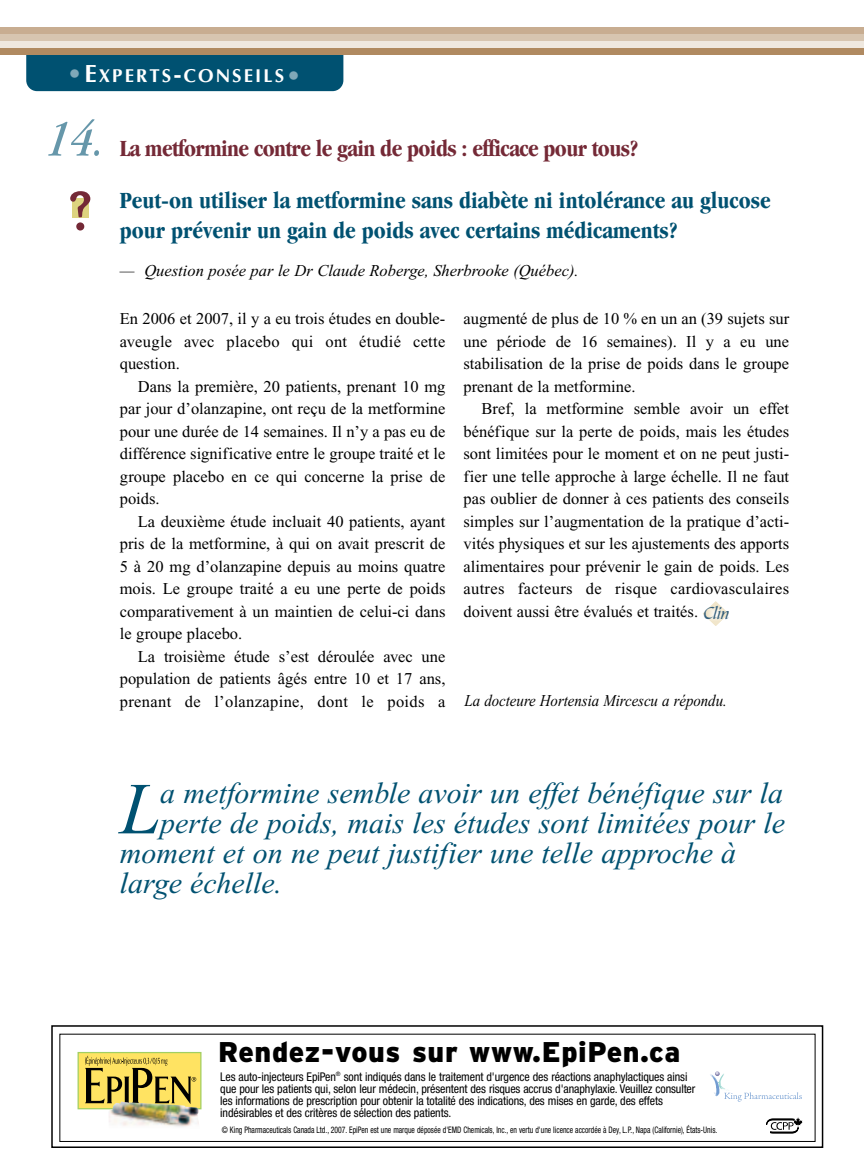
<style>
.page{position:relative;width:864px;height:1175px;background:#fff}
.page>*{position:absolute;margin:0;border:0;box-sizing:border-box;transform-origin:0 0}
.t1{font:italic 73.2px "Times New Roman";color:#005171}
.t2{font:500 54px "Barmeno";color:#742936}
.t3{font:italic condensed 52.5px "Garamond";color:#6697aa}
.t4{font:italic 30px "Times New Roman";color:#005171}
.t5{font:28.5px "Interstate Black+KNMHZG";letter-spacing:.02em;color:#000}
.t6{font:700 condensed 24px/30px "Garamond";color:#005171}
.t7{font:700 condensed 24px "Garamond";letter-spacing:-.025em;color:#742936}
.t8{font:700 18.75px "Optima";letter-spacing:.11em;color:#fff}
.t9{font:18px "Bible Script Plain";color:#335e7b}
.t10{font:16.5px/22.5px "Times New Roman";color:#000;text-align:justify}
.t11{font:italic 16.5px "Times New Roman";color:#000}
.t12{font:italic 16.5px "Times New Roman";color:#000;scale:.9 1}
.t13{font:12px/12px "Helvetica Neue Condensed+LXOIYB";letter-spacing:-.01em;color:#000}
.t14{font:9px "Helvetica Neue Condensed+LXOIYB";color:#000;scale:.85 1}
.s1{font-size:24.9px;color:#80a8b8}
.s2{font-size:24.9px}
</style>
<div class="page">
<div style="left:26px;top:42px;width:317px;height:49px;background:#005171;border-radius:11px"></div>
<div style="left:0;top:48px;width:864px;height:7px;background:#b08a61"></div>
<div style="left:0;top:41px;width:864px;height:7px;background:#efe8df"></div>
<div style="left:0;top:34px;width:864px;height:7px;background:#d7c5b0"></div>
<div style="left:0;top:27px;width:864px;height:7px;background:#c8ad91"></div>
<div style="left:72px;top:198px;width:17px;height:20px;background:#ddd37f"></div>
<svg style="left:59px;top:1033px;width:757px;height:109px"></svg>
<div style="left:51px;top:1025px;width:772px;height:123px;border:2px solid #000"></div>
<svg style="left:703px;top:601px;width:26px;height:25px"></svg>
<p class="t8" style="left:67px;top:65px;width:235px"><span class="s1">•</span><span class="s2">E</span>XPERTS<span class="s2">-</span>CONSEILS<span class="s1">•</span></p>
<h3 class="t3" style="left:47px;top:119px;width:60px">14.</h3>
<h2 class="t2" style="left:69px;top:189px;width:24px">?</h2>
<h3 class="t7" style="left:120px;top:139px;width:521px">La metformine contre le gain de poids : efficace pour tous?</h3>
<h3 class="t6" style="left:120px;top:187px;width:653px">Peut-on utiliser la metformine sans diabète ni intolérance au glucose pour prévenir un gain de poids avec certains médicaments?</h3>
<p class="t11" style="left:120px;top:265px;width:460px">— Question posée par le Dr Claude Roberge, Sherbrooke (Québec).</p>
<p class="t10" style="left:120px;top:309px;width:327px">En 2006 et 2007, il y a eu trois études en double&shy;aveugle avec placebo qui ont étudié cette question.</p>
<p class="t10" style="left:120px;top:376px;width:327px;text-indent:18px">Dans la première, 20 patients, prenant 10 mg par jour d’olanzapine, ont reçu de la metformine pour une durée de 14 semaines. Il n’y a pas eu de différence significative entre le groupe traité et le groupe placebo en ce qui concerne la prise de poids.</p>
<p class="t10" style="left:120px;top:511px;width:327px;text-indent:18px">La deuxième étude incluait 40 patients, ayant pris de la metformine, à qui on avait prescrit de 5 à 20 mg d’olanzapine depuis au moins quatre mois. Le groupe traité a eu une perte de poids comparativement à un maintien de celui-ci dans le groupe placebo.</p>
<p class="t10" style="left:120px;top:646px;width:327px;text-indent:18px">La troisième étude s’est déroulée avec une population de patients âgés entre 10 et 17 ans, prenant de l’olanzapine, dont le poids a</p>
<p class="t10" style="left:464px;top:309px;width:327px">augmenté de plus de 10 % en un an (39 sujets sur une période de 16 semaines). Il y a eu une stabilisation de la prise de poids dans le groupe prenant de la metformine.</p>
<p class="t10" style="left:464px;top:399px;width:327px;text-indent:18px">Bref, la metformine semble avoir un effet bénéfique sur la perte de poids, mais les études sont limitées pour le moment et on ne peut justi&shy;fier une telle approche à large échelle. Il ne faut pas oublier de donner à ces patients des conseils simples sur l’augmentation de la pratique d’acti&shy;vités physiques et sur les ajustements des apports alimentaires pour prévenir le gain de poids. Les autres facteurs de risque cardiovasculaires doivent aussi être évalués et traités.</p>
<p class="t9" style="left:704px;top:600px;width:27px">Clin</p>
<p class="t12" style="left:465px;top:694px;width:293px">La docteure Hortensia Mircescu a répondu.</p>
<h1 class="t1" style="left:120px;top:782px;width:42px">L</h1>
<h3 class="t4" style="left:160px;top:782px;width:624px">a metformine semble avoir un effet bénéfique sur la</h3>
<h3 class="t4" style="left:160px;top:812px;width:626px">perte de poids, mais les études sont limitées pour le</h3>
<h3 class="t4" style="left:120px;top:842px;width:618px">moment et on ne peut justifier une telle approche à</h3>
<h3 class="t4" style="left:120px;top:872px;width:164px">large échelle.</h3>
<h3 class="t5" style="left:218px;top:1035px;width:464px">Rendez-vous sur www.EpiPen.ca</h3>
<p class="t13" style="left:220px;top:1071px;width:477px">Les auto-injecteurs EpiPen<sup>®</sup> sont indiqués dans le traitement d'urgence des réactions anaphylactiques ainsi que pour les patients qui, selon leur médecin, présentent des risques accrus d'anaphylaxie. Veuillez consulter les informations de prescription pour obtenir la totalité des indications, des mises en garde, des effets indésirables et des critères de sélection des patients.</p>
<p class="t14" style="left:222px;top:1126px;width:584px">© King Pharmaceuticals Canada Ltd., 2007. EpiPen est une marque déposée d'EMD Chemicals, Inc., en vertu d'une licence accordée à Dey, L.P., Napa (Californie), États-Unis.</p>
</div>
